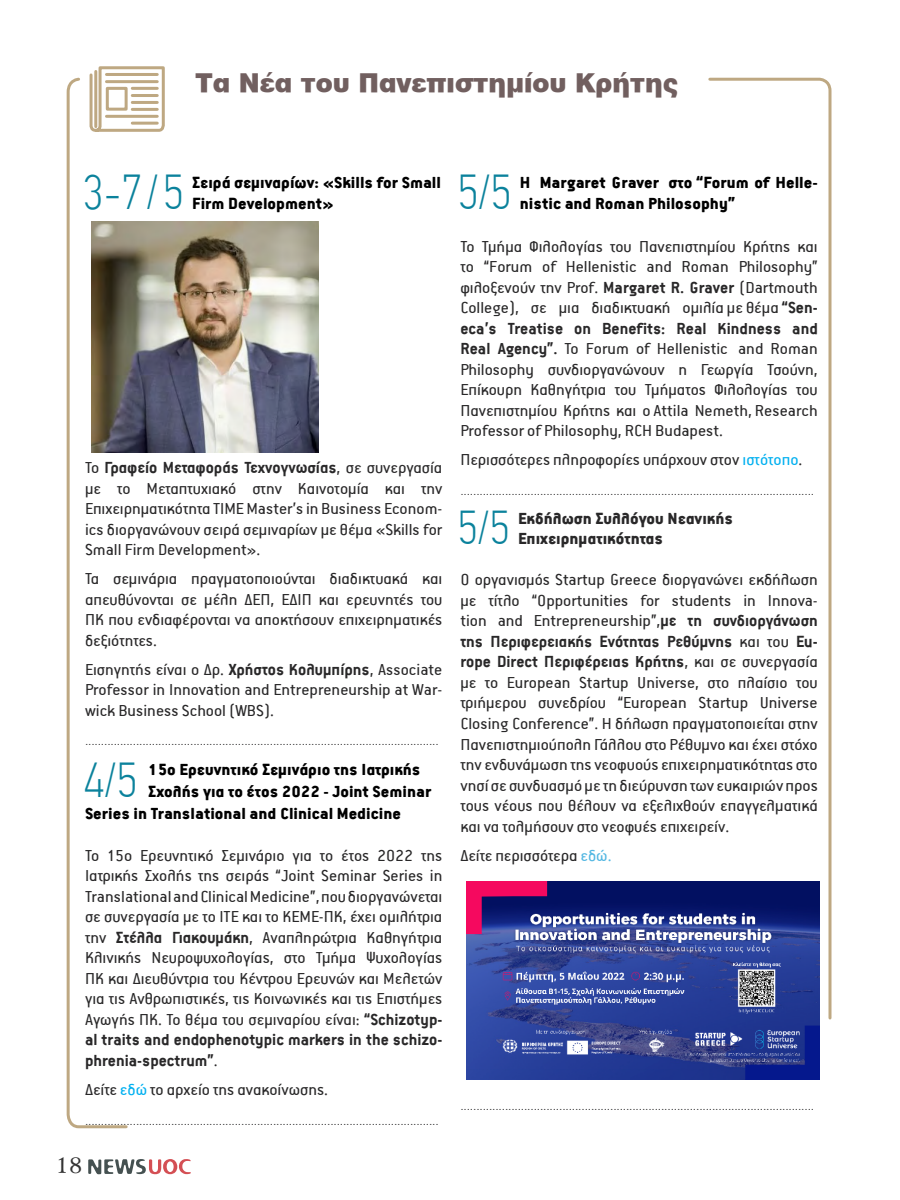
<style>
.page{position:relative;width:900px;height:1200px;background:#fff}
.page>*{position:absolute;margin:0;border:0;box-sizing:border-box;transform-origin:0 0}
.t1{font:100 condensed 49.05px "PF Din Text";color:#0b829c}
.t2{font:100 condensed 47.55px "PF Din Text";color:#0b829c}
.t3{font:900 25.5px "UB Santorini";color:#715f5f}
.t4{font:21px "Apollonia";color:#333}
.t5{font:18px/20.5px "PF Premier Text";color:#292829;text-align:justify}
.t6{font:100 18px/29.5px "PF Premier Text";color:#292829}
.t7{font:900 18px/21.6px "PF Premier Text";color:#000}
.t8{font:900 18px/20.5px "PF Premier Text";color:#292829}
.s1{font-weight:700}
.s2{font-weight:400}
.s3{font-weight:400;color:#00b0f0}
.s4{color:#53b7e2}
</style>
<div class="page">
<svg style="left:88px;top:1159px;width:103px;height:15px"></svg>
<img style="left:129px;top:221px;width:190px;height:232px">
<img style="left:466px;top:881px;width:354px;height:199px">
<svg style="left:89px;top:66px;width:76px;height:66px"></svg>
<svg style="left:707px;top:77px;width:125px;height:944px"></svg>
<svg style="left:66px;top:76px;width:63px;height:1053px"></svg>
<h3 class="t3" style="left:196px;top:67px;width:484px">Τα Νέα του Πανεπιστημίου Κρήτης</h3>
<h1 class="t1" style="left:83px;top:164px;width:102px">3-7 / 5</h1>
<p class="t7" style="left:192px;top:172px;width:250px">Σειρά σεμιναρίων: «Skills for Small<br>Firm Development»</p>
<p class="t5" style="left:85px;top:457px;width:359px">Το <span class="s1">Γραφείο Μεταφοράς Τεχνογνωσίας</span>, σε συνεργασία με το Μεταπτυχιακό στην Καινοτομία και την Επιχειρηματικότητα TIME Master’s in Business Econom&shy;ics διοργανώνουν σειρά σεμιναρίων με θέμα «Skills for Small Firm Development».</p>
<p class="t5" style="left:85px;top:569px;width:359px">Τα σεμινάρια πραγματοποιoύνται διαδικτυακά και απευθύνονται σε μέλη ΔΕΠ, ΕΔΙΠ και ερευνητές του ΠΚ που ενδιαφέρονται να αποκτήσουν επιχειρηματικές δεξιότητες.</p>
<p class="t5" style="left:85px;top:659px;width:359px">Εισηγητής είναι ο Δρ. <span class="s1">Χρήστος Κολυμπίρης</span>, Associate Professor in Innovation and Entrepreneurship at War&shy;wick Business School (WBS).</p>
<p class="t6" style="left:85px;top:725px;width:355px">...............................................................................................................</p>
<h1 class="t1" style="left:84px;top:752px;width:55px">4/5</h1>
<p class="t7" style="left:148px;top:759px;width:274px">15ο Ερευνητικό Σεμινάριο της Ιατρικής</p>
<p class="t7" style="left:148px;top:781px;width:285px">Σχολής για το έτος 2022 - Joint Seminar</p>
<p class="t7" style="left:85px;top:802px;width:317px">Series in Translational and Clinical Medicine</p>
<p class="t5" style="left:85px;top:845px;width:359px">Το 15ο Ερευνητικό Σεμινάριο για το έτος 2022 της Ιατρικής Σχολής της σειράς “Joint Seminar Series in Translational and Clinical Μedicine”, που διοργανώνεται σε συνεργασία με το ΙΤΕ και το ΚΕΜΕ-ΠΚ, έχει ομιλήτρια την <span class="s1">Στέλλα Γιακουμάκη</span>, Αναπληρώτρια Καθηγήτρια Κλινικής Νευροψυχολογίας, στο Τμήμα Ψυχολογίας ΠΚ και Διευθύντρια του Κέντρου Ερευνών και Μελετών για τις Ανθρωπιστικές, τις Κοινωνικές και τις Επιστήμες Αγωγής ΠΚ. Το θέμα του σεμιναρίου είναι: <span class="s1">“Schizotyp&shy;al traits and endophenotypic markers in the schizo&shy;phrenia-spectrum”</span>.</p>
<p class="t6" style="left:85px;top:1075px;width:355px"><span class="s2">Δείτε</span> <span class="s3">εδώ</span> <span class="s2">το αρχείο της ανακοίνωσης. </span>...............................................................................................................</p>
<p class="t4" style="left:56px;top:1154px;width:28px">18</p>
<h1 class="t1" style="left:458px;top:164px;width:55px">5/5</h1>
<p class="t7" style="left:520px;top:172px;width:299px">Η Margaret Graver στο “Forum of Helle&shy;nistic and Roman Philosophy”</p>
<p class="t5" style="left:460px;top:236px;width:359px">Το Τμήμα Φιλολογίας του Πανεπιστημίου Κρήτης και το “Forum of Hellenistic and Roman Philosophy” φιλοξενούν την Prof. <span class="s1">Margaret R. Graver</span> (Dartmouth College), σε μια διαδικτυακή ομιλία με θέμα <span class="s1">“Sen&shy;eca’s Treatise on Benefits: Real Kindness and Real Agency”.</span> Το Forum of Hellenistic and Roman Philosophy συνδιοργανώνουν η Γεωργία Τσούνη, Επίκουρη Καθηγήτρια του Τμήματος Φιλολογίας του Πανεπιστημίου Κρήτης και ο Attila Nemeth, Research Professor of Philosophy, RCH Budapest.</p>
<p class="t6" style="left:460px;top:445px;width:355px"><span class="s2">Περισσότερες πληροφορίες υπάρχουν στον</span> <span class="s3">ιστότοπο</span><span class="s2">. </span>...............................................................................................................</p>
<h2 class="t2" style="left:458px;top:500px;width:53px">5/5</h2>
<p class="t8" style="left:518px;top:508px;width:217px">Εκδήλωση Συλλόγου Νεανικής<br>Επιχειρηματικότητας</p>
<p class="t5" style="left:460px;top:570px;width:359px">Ο οργανισμός Startup Greece διοργανώνει εκδήλωση με τίτλο “Opportunities for students in Innova&shy;tion and Entrepreneurship”,<span class="s1">με τη συνδιοργάνωση της Περιφερειακής Ενότητας Ρεθύμνης</span> και του <span class="s1">Eu&shy;rope Direct Περιφέρειας Κρήτης</span>, και σε συνεργασία με το European Startup Universe, στο πλαίσιο του τριήμερου συνεδρίου “European Startup Universe Closing Conference”. H δήλωση πραγματοποιείται στην Πανεπιστημιούπολη Γάλλου στο Ρέθυμνο και έχει στόχο την ενδυνάμωση της νεοφυούς επιχειρηματικότητας στο νησί σε συνδυασμό με τη διεύρυνση των ευκαιριών προς τους νέους που θέλουν να εξελιχθούν επαγγελματικά και να τολμήσουν στο νεοφυές επιχειρείν.</p>
<p class="t5" style="left:460px;top:845px;width:153px">Δείτε περισσότερα <span class="s4">εδώ.</span></p>
<p class="t6" style="left:460px;top:1089px;width:355px">...............................................................................................................</p>
</div>
